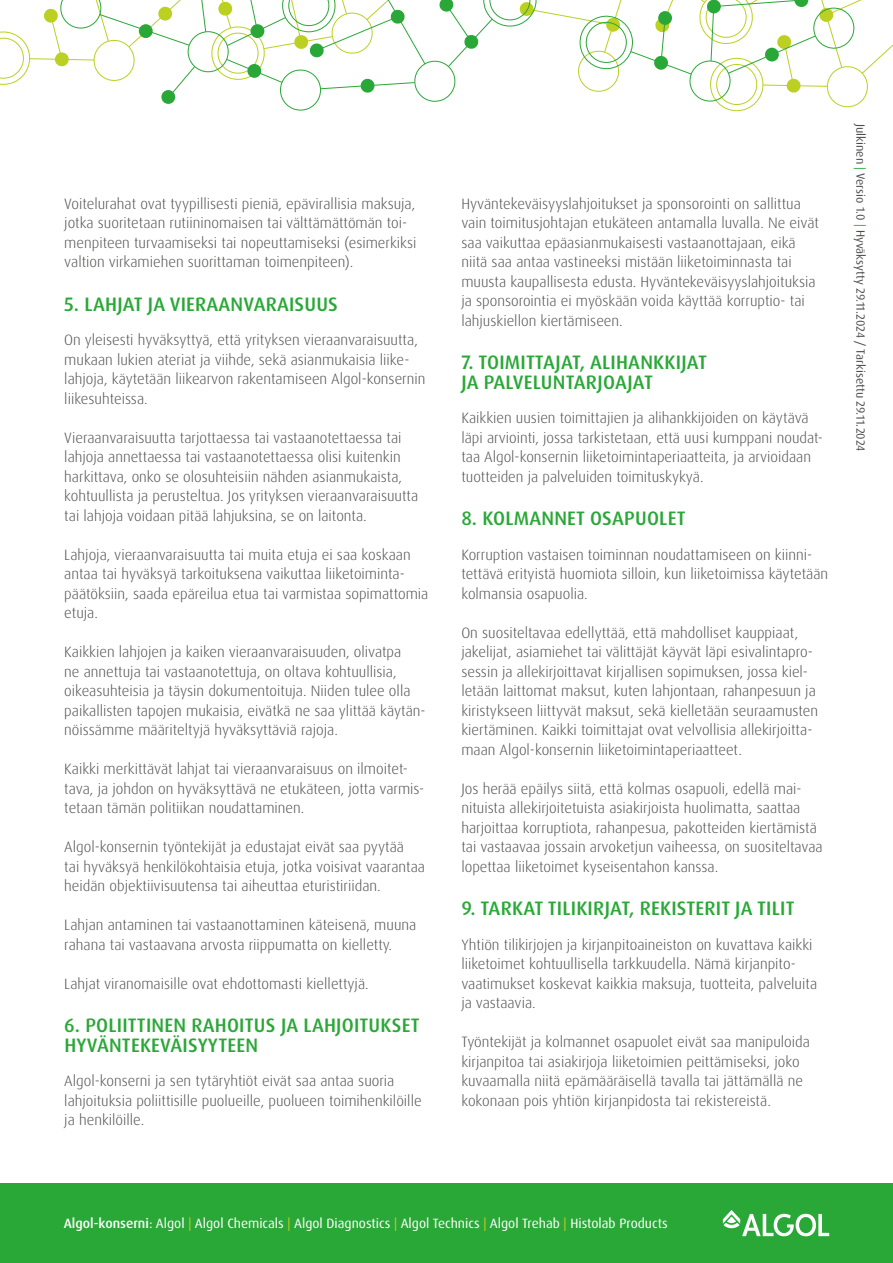
<style>
.page{position:relative;width:893px;height:1263px;background:#fff}
.page>*{position:absolute;margin:0;border:0;box-sizing:border-box;transform-origin:0 0}
.t1{font:500 19.5px/19.5px "Dax Pro";letter-spacing:.01em;color:#2aa837}
.t2{font:300 15px/19.5px "Dax Pro";color:#4b4b4a}
.t3{font:13.5px "Dax Pro";color:#fff}
.t4{font:12px "Dax Pro";color:#4b4b4a}
.s1{color:#2aa837}
.s2{font-weight:500}
.s3{color:#bcd021}
</style>
<div class="page">
<div style="left:0;top:1183px;width:893px;height:80px;background:#2aa837"></div>
<svg style="left:0;top:0;width:893px;height:111px"></svg>
<svg style="left:723px;top:1210px;width:106px;height:26px"></svg>
<p class="t2" style="left:64px;top:194px;width:354px">Voitelurahat ovat tyypillisesti pieniä, epävirallisia maksuja, jotka suoritetaan rutiininomaisen tai välttämättömän toi&shy;menpiteen turvaamiseksi tai nopeuttamiseksi (esimerkiksi valtion virkamiehen suorittaman toimenpiteen).</p>
<h1 class="t1" style="left:64px;top:294px;width:275px">5. LAHJAT JA VIERAANVARAISUUS</h1>
<p class="t2" style="left:64px;top:330px;width:363px">On yleisesti hyväksyttyä, että yrityksen vieraanvaraisuutta, mukaan lukien ateriat ja viihde, sekä asianmukaisia liike&shy;lahjoja, käytetään liikearvon rakentamiseen Algol-konsernin liikesuhteissa.</p>
<p class="t2" style="left:64px;top:428px;width:355px">Vieraanvaraisuutta tarjottaessa tai vastaanotettaessa tai lahjoja annettaessa tai vastaanotettaessa olisi kuitenkin harkittava, onko se olosuhteisiin nähden asianmukaista, kohtuullista ja perusteltua. Jos yrityksen vieraanvaraisuutta tai lahjoja voidaan pitää lahjuksina, se on laitonta.</p>
<p class="t2" style="left:64px;top:545px;width:366px">Lahjoja, vieraanvaraisuutta tai muita etuja ei saa koskaan antaa tai hyväksyä tarkoituksena vaikuttaa liiketoiminta&shy;päätöksiin, saada epäreilua etua tai varmistaa sopimattomia etuja.</p>
<p class="t2" style="left:64px;top:642px;width:363px">Kaikkien lahjojen ja kaiken vieraanvaraisuuden, olivatpa<br>ne annettuja tai vastaanotettuja, on oltava kohtuullisia, oikeasuhteisia ja täysin dokumentoituja. Niiden tulee olla paikallisten tapojen mukaisia, eivätkä ne saa ylittää käytän&shy;nöissämme määriteltyjä hyväksyttäviä rajoja.</p>
<p class="t2" style="left:64px;top:759px;width:361px">Kaikki merkittävät lahjat tai vieraanvaraisuus on ilmoitet&shy;tava, ja johdon on hyväksyttävä ne etukäteen, jotta varmis&shy;tetaan tämän politiikan noudattaminen.</p>
<p class="t2" style="left:64px;top:837px;width:362px">Algol-konsernin työntekijät ja edustajat eivät saa pyytää<br>tai hyväksyä henkilökohtaisia etuja, jotka voisivat vaarantaa heidän objektiivisuutensa tai aiheuttaa eturistiriidan.</p>
<p class="t2" style="left:64px;top:915px;width:354px">Lahjan antaminen tai vastaanottaminen käteisenä, muuna rahana tai vastaavana arvosta riippumatta on kielletty.</p>
<p class="t2" style="left:64px;top:974px;width:306px">Lahjat viranomaisille ovat ehdottomasti kiellettyjä.</p>
<h1 class="t1" style="left:64px;top:1016px;width:357px">6. POLIITTINEN RAHOITUS JA LAHJOITUKSET<br>HYVÄNTEKEVÄISYYTEEN</h1>
<p class="t2" style="left:64px;top:1071px;width:359px">Algol-konserni ja sen tytäryhtiöt eivät saa antaa suoria lahjoituksia poliittisille puolueille, puolueen toimihenkilöille ja henkilöille.</p>
<p class="t2" style="left:461px;top:194px;width:359px">Hyväntekeväisyyslahjoitukset ja sponsorointi on sallittua vain toimitusjohtajan etukäteen antamalla luvalla. Ne eivät saa vaikuttaa epäasianmukaisesti vastaanottajaan, eikä niitä saa antaa vastineeksi mistään liiketoiminnasta tai muusta kaupallisesta edusta. Hyväntekeväisyyslahjoituksia ja sponsorointia ei myöskään voida käyttää korruptio- tai lahjuskiellon kiertämiseen.</p>
<h1 class="t1" style="left:461px;top:353px;width:247px">7. TOIMITTAJAT, ALIHANKKIJAT<br>JA PALVELUNTARJOAJAT</h1>
<p class="t2" style="left:461px;top:408px;width:363px">Kaikkien uusien toimittajien ja alihankkijoiden on käytävä läpi arviointi, jossa tarkistetaan, että uusi kumppani noudat&shy;taa Algol-konsernin liiketoimintaperiaatteita, ja arvioidaan tuotteiden ja palveluiden toimituskykyä.</p>
<h1 class="t1" style="left:461px;top:509px;width:226px">8. KOLMANNET OSAPUOLET</h1>
<p class="t2" style="left:461px;top:545px;width:368px">Korruption vastaisen toiminnan noudattamiseen on kiinni&shy;tettävä erityistä huomiota silloin, kun liiketoimissa käytetään kolmansia osapuolia.</p>
<p class="t2" style="left:461px;top:623px;width:358px">On suositeltavaa edellyttää, että mahdolliset kauppiaat, jakelijat, asiamiehet tai välittäjät käyvät läpi esivalintapro&shy;sessin ja allekirjoittavat kirjallisen sopimuksen, jossa kiel&shy;letään laittomat maksut, kuten lahjontaan, rahanpesuun ja kiristykseen liittyvät maksut, sekä kielletään seuraamusten kiertäminen. Kaikki toimittajat ovat velvollisia allekirjoitta&shy;maan Algol-konsernin liiketoimintaperiaatteet.</p>
<p class="t2" style="left:461px;top:779px;width:363px">Jos herää epäilys siitä, että kolmas osapuoli, edellä mai&shy;nituista allekirjoitetuista asiakirjoista huolimatta, saattaa harjoittaa korruptiota, rahanpesua, pakotteiden kiertämistä tai vastaavaa jossain arvoketjun vaiheessa, on suositeltavaa lopettaa liiketoimet kyseisentahon kanssa.</p>
<h1 class="t1" style="left:461px;top:899px;width:335px">9. TARKAT TILIKIRJAT, REKISTERIT JA TILIT</h1>
<p class="t2" style="left:461px;top:935px;width:357px">Yhtiön tilikirjojen ja kirjanpitoaineiston on kuvattava kaikki liiketoimet kohtuullisella tarkkuudella. Nämä kirjanpito&shy;vaatimukset koskevat kaikkia maksuja, tuotteita, palveluita ja vastaavia.</p>
<p class="t2" style="left:461px;top:1032px;width:350px">Työntekijät ja kolmannet osapuolet eivät saa manipuloida kirjanpitoa tai asiakirjoja liiketoimien peittämiseksi, joko kuvaamalla niitä epämääräisellä tavalla tai jättämällä ne kokonaan pois yhtiön kirjanpidosta tai rekistereistä.</p>
<p class="t4" style="left:868px;top:124px;width:329px;rotate:90deg">Julkinen <span class="s1">|</span> Versio 1.0 <span class="s1">|</span> Hyväksytty 29.11.2024 / Tarkisettu 29.11.2024</p>
<p class="t3" style="left:64px;top:1215px;width:605px"><span class="s2">Algol-konserni</span>: Algol <span class="s3">|</span> Algol Chemicals <span class="s3">|</span> Algol Diagnostics <span class="s3">|</span> Algol Technics <span class="s3">|</span> Algol Trehab <span class="s3">|</span> Histolab Products</p>
</div>
